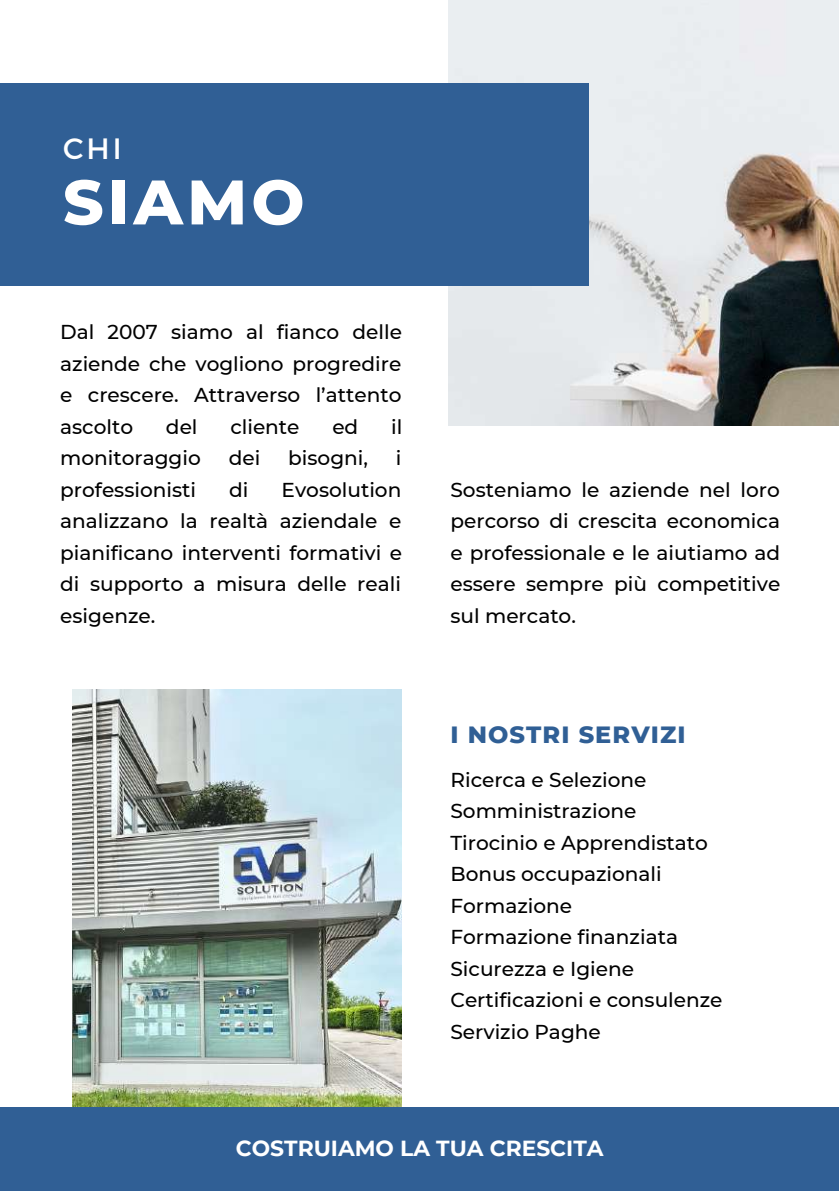
<style>
.page{position:relative;width:839px;height:1191px;background:#fff}
.page>*{position:absolute;margin:0;border:0;box-sizing:border-box;transform-origin:0 0}
.t1{font:800 62.8px "Montserrat";letter-spacing:.07em;color:#fff}
.t2{font:29.4px "Montserrat";color:#fff}
.t3{font:800 24px "Montserrat";letter-spacing:.045em;color:#305f95}
.t4{font:700 21.8px "Montserrat";color:#fff}
.t5{font:500 20px/31.6px "Montserrat";color:#000;text-align:justify}
</style>
<div class="page">
<img style="left:448px;top:0;width:390px;height:425px">
<div style="left:0;top:84px;width:589px;height:202px;background:#305f95"></div>
<img style="left:72px;top:689px;width:330px;height:418px">
<div style="left:0;top:1107px;width:838px;height:84px;background:#305f95"></div>
<h2 class="t2" style="left:63px;top:130px;width:60px">CHI</h2>
<h1 class="t1" style="left:63px;top:164px;width:243px">SIAMO</h1>
<p class="t5" style="left:60px;top:316px;width:343px">Dal 2007 siamo al fianco delle aziende che vogliono progredire e crescere. Attraverso l’attento ascolto</p>
<p class="t5" style="left:166px;top:411px;width:33px">del</p>
<p class="t5" style="left:230px;top:411px;width:71px">cliente</p>
<p class="t5" style="left:332px;top:411px;width:27px">ed</p>
<p class="t5" style="left:391px;top:411px;width:13px">il</p>
<p class="t5" style="left:60px;top:442px;width:142px">monitoraggio</p>
<p class="t5" style="left:229px;top:442px;width:33px">dei</p>
<p class="t5" style="left:288px;top:442px;width:81px">bisogni,</p>
<p class="t5" style="left:396px;top:442px;width:7px">i</p>
<p class="t5" style="left:60px;top:474px;width:137px">professionisti</p>
<p class="t5" style="left:229px;top:474px;width:21px">di</p>
<p class="t5" style="left:60px;top:474px;width:343px;text-indent:221px">Evosolution analizzano la realtà aziendale e pianificano interventi formativi e di supporto a misura delle reali esigenze.</p>
<p class="t5" style="left:450px;top:474px;width:331px">Sosteniamo le aziende nel loro percorso di crescita economica e professionale e le aiutiamo ad essere sempre più competitive sul mercato.</p>
<p class="t3" style="left:450px;top:720px;width:236px">I NOSTRI SERVIZI</p>
<p class="t5" style="left:450px;top:764px;width:273px;text-align:left">Ricerca e Selezione<br>Somministrazione<br>Tirocinio e Apprendistato<br>Bonus occupazionali<br>Formazione<br>Formazione finanziata<br>Sicurezza e Igiene<br>Certificazioni e consulenze<br>Servizio Paghe</p>
<p class="t4" style="left:236px;top:1135px;width:369px">COSTRUIAMO LA TUA CRESCITA</p>
</div>
